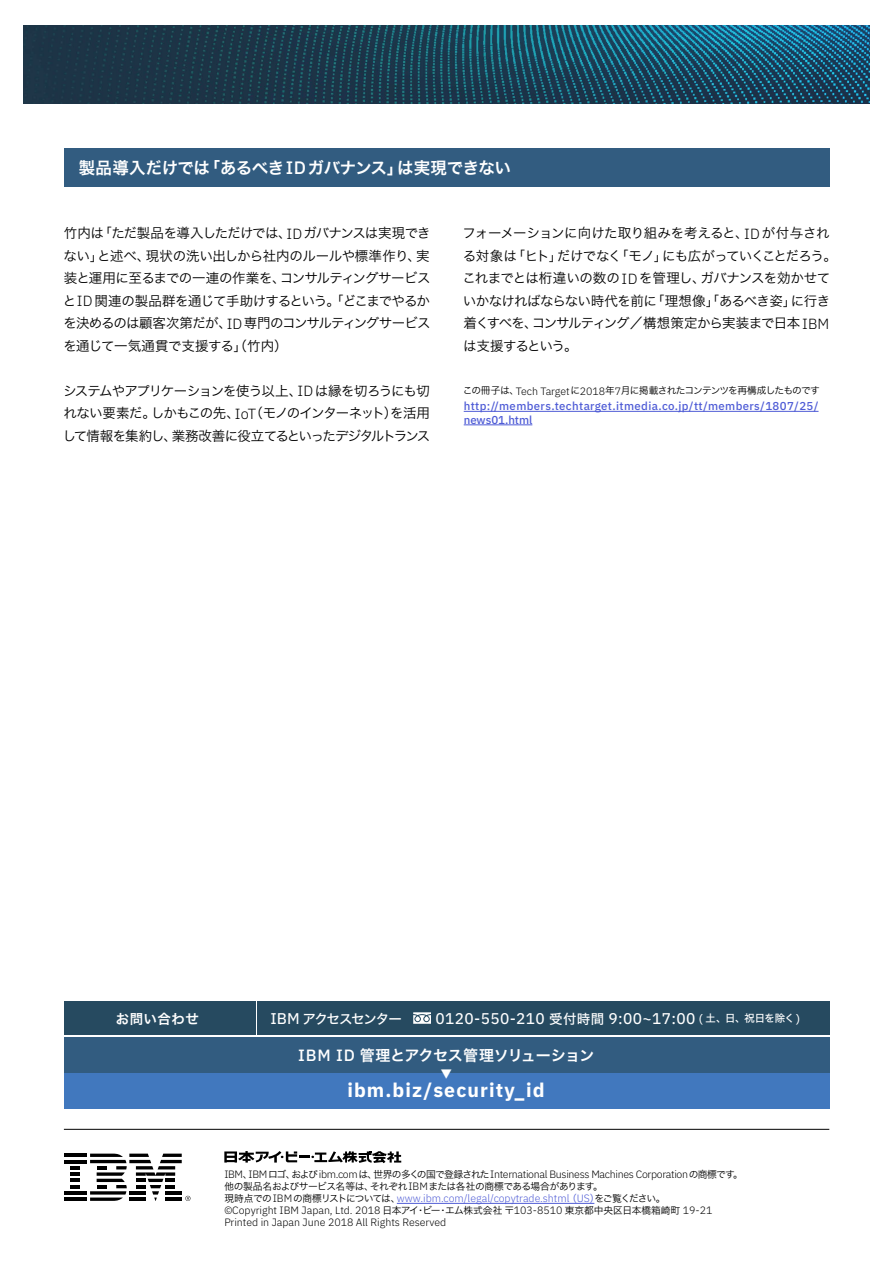
<style>
.page{position:relative;width:893px;height:1263px;background:#fff}
.page>*{position:absolute;margin:0;border:0;box-sizing:border-box;transform-origin:0 0}
.t1{font:700 19.5px "IBM Plex Sans";letter-spacing:.055em;color:#fff}
.t2{font:16.5px "Hira Kaku Std W6";letter-spacing:-.045em;color:#fff}
.t3{font:16.5px "Hira Kaku Std W6";letter-spacing:-.005em;color:#fff}
.t4{font:16.5px "Hira Kaku Std W6";letter-spacing:-.025em;color:#fff}
.t5{font:15.45px "IBM Plex Sans Text";letter-spacing:.02em;color:#fff}
.t6{font:15px "Hira Kaku Std W6";letter-spacing:-.02em;color:#fff}
.t7{font:300 14.7px "IBM Plex Sans";color:#000}
.t8{font:13.5px/22.5px "Hira Kaku Std W3";letter-spacing:-.05em;color:#000}
.t9{font:13.5px/22.5px "Hira Kaku Std W3";letter-spacing:-.075em;color:#000}
.t10{font:13.5px "Hira Kaku Std W3";letter-spacing:-.02em;color:#000}
.t11{font:13.5px "Hira Kaku Std W3";letter-spacing:-.1em;color:#000}
.t12{font:13.5px "Hira Kaku Std W3";letter-spacing:-.025em;color:#000}
.t13{font:13.5px "Hira Kaku Std W3";letter-spacing:-.03em;color:#000}
.t14{font:13.5px "Hira Kaku Std W3";letter-spacing:-.08em;color:#000}
.t15{font:13.5px/22.5px "Hira Kaku Std W3";letter-spacing:-.09em;color:#000}
.t16{font:13.5px "Hira Kaku Std W5";letter-spacing:-.075em;color:#fff}
.t17{font:13.5px "Hira Kaku Std W3";letter-spacing:-.07em;color:#000}
.t18{font:13.5px "Hira Kaku Std W6";letter-spacing:.035em;color:#fff}
.t19{font:11.85px "IBM Plex Sans Text";color:#fff}
.t20{font:500 11.4px/13.5px "IBM Plex Sans";letter-spacing:.03em;color:#4f5cd6}
.t21{font:500 11.4px "Koz Go Pr 6 N";color:#fff}
.t22{font:300 10.65px "IBM Plex Sans";letter-spacing:-.005em;color:#000}
.t23{font:300 10.65px "IBM Plex Sans";letter-spacing:-.03em;color:#000}
.t24{font:300 10.65px "IBM Plex Sans";color:#4f5cd6}
.t25{font:10.35px "Hira Kaku Std W5";letter-spacing:-.035em;color:#fff}
.t26{font:9.75px "Hira Kaku Std W3";letter-spacing:-.065em;color:#000}
.t27{font:9.75px "Hira Kaku Std W3";letter-spacing:-.085em;color:#000}
.t28{font:9.75px "Hira Kaku Std W3";letter-spacing:-.04em;color:#000}
.t29{font:9.75px "Hira Kaku Std W3";letter-spacing:-.11em;color:#000}
.t30{font:9.75px "Hira Kaku Std W3";color:#4f5cd6}
.s1{font-family:"IBM Plex Sans";font-weight:500;font-size:18px}
.s2{font-family:"IBM Plex Sans";font-weight:300;font-size:14.7px}
.s3{font-family:"IBM Plex Sans";font-weight:300;font-size:10.65px}
.s4{font-family:"IBM Plex Sans";font-weight:500;font-size:16.35px}
.s5{font-family:"Hira Kaku Std W3";font-weight:400;font-size:9.75px}
</style>
<div class="page">
<hr style="left:64px;top:1153px;width:23px;height:4px;background:#000">
<hr style="left:64px;top:1160px;width:23px;height:3px;background:#000">
<hr style="left:64px;top:1191px;width:23px;height:3px;background:#000">
<svg style="left:70px;top:1179px;width:10px;height:9px"></svg>
<hr style="left:70px;top:1172px;width:10px;height:4px;background:#000">
<svg style="left:70px;top:1166px;width:10px;height:3px"></svg>
<hr style="left:64px;top:1197px;width:23px;height:4px;background:#000">
<svg style="left:90px;top:1153px;width:100px;height:48px"></svg>
<svg style="left:224px;top:1151px;width:177px;height:12px"></svg>
<hr style="left:397px;top:1203px;width:197px;height:1px;background:#4f5cd6">
<hr style="left:64px;top:1129px;width:765px;height:1px;background:#000">
<div style="left:257px;top:1002px;width:572px;height:33px;background:#264a60"></div>
<div style="left:64px;top:1002px;width:191px;height:33px;background:#264a60"></div>
<div style="left:64px;top:1037px;width:765px;height:36px;background:#325c80"></div>
<div style="left:64px;top:1073px;width:765px;height:36px;background:#4178be"></div>
<svg style="left:413px;top:1012px;width:18px;height:12px"></svg>
<div style="left:64px;top:149px;width:765px;height:38px;background:#325c80"></div>
<img style="left:24px;top:26px;width:846px;height:77px">
<hr style="left:464px;top:411px;width:354px;height:1px;background:#4f5cd6">
<hr style="left:464px;top:425px;width:68px;height:1px;background:#4f5cd6">
<p class="t2" style="left:204px;top:155px;width:201px">「あるべき<span class="s1">ID</span>ガバナンス」</p>
<p class="t3" style="left:79px;top:155px;width:133px">製品導入だけでは</p>
<p class="t4" style="left:397px;top:155px;width:115px">は実現できない</p>
<p class="t17" style="left:286px;top:223px;width:146px"><span class="s2">ID</span>ガバナンスは実現でき</p>
<p class="t8" style="left:98px;top:222px;width:195px">「ただ製品を導入しただけでは、</p>
<p class="t8" style="left:64px;top:222px;width:42px">竹内は</p>
<p class="t10" style="left:146px;top:246px;width:277px">現状の洗い出しから社内のルールや標準作り、</p>
<p class="t8" style="left:416px;top:244px;width:15px">実</p>
<p class="t8" style="left:97px;top:244px;width:55px">と述べ、</p>
<p class="t8" style="left:64px;top:244px;width:41px">ない」</p>
<p class="t8" style="left:662px;top:222px;width:176px;text-indent:-200px">フォーメーションに向けた取り組みを考えると、<br>にも広がっていくことだろう。</p>
<p class="t8" style="left:744px;top:222px;width:87px"><span class="s2">ID</span>が付与され</p>
<p class="t8" style="left:463px;top:244px;width:56px">る対象は</p>
<p class="t8" style="left:512px;top:244px;width:52px">「ヒト」</p>
<p class="t8" style="left:615px;top:244px;width:54px">「モノ」</p>
<p class="t8" style="left:557px;top:244px;width:66px">だけでなく</p>
<p class="t9" style="left:280px;top:267px;width:152px">コンサルティングサービス</p>
<p class="t13" style="left:64px;top:268px;width:223px">装と運用に至るまでの一連の作業を、</p>
<p class="t8" style="left:63px;top:289px;width:369px">と<span class="s2">ID</span> 関連の製品群を通じて手助けするという。「どこまでやるか</p>
<p class="t14" style="left:227px;top:313px;width:205px"><span class="s2">ID</span> 専門のコンサルティングサービス</p>
<p class="t8" style="left:63px;top:312px;width:226px">を決めるのは顧客次第だが、<br>を通じて一気通貫で支援する」（竹内(</p>
<p class="t8" style="left:700px;top:267px;width:131px">ガバナンスを効かせて</p>
<p class="t12" style="left:462px;top:268px;width:245px">これまでとは桁違いの数の<span class="s2">ID</span>を管理し、</p>
<p class="t8" style="left:532px;top:289px;width:299px;text-indent:-69px">いかなければならない時代を前に<br>コンサルティング／構想策定から実装まで日本 <span class="s2">IBM</span></p>
<p class="t8" style="left:651px;top:289px;width:147px">「理想像」「あるべき姿」</p>
<p class="t8" style="left:791px;top:289px;width:41px">に行き</p>
<p class="t15" style="left:463px;top:312px;width:116px">着くすべを、<br>は支援するという。</p>
<p class="t8" style="left:298px;top:379px;width:134px"><span class="s2">ID</span> は縁を切ろうにも切</p>
<p class="t9" style="left:250px;top:379px;width:182px;text-indent:-187px">システムやアプリケーションを使う以上、<br>（モノのインターネットを活用</p>
<p class="t8" style="left:384px;top:402px;width:15px">）</p>
<p class="t8" style="left:64px;top:402px;width:94px">れない要素だ。</p>
<p class="t8" style="left:151px;top:402px;width:90px">しかもこの先、</p>
<p class="t7" style="left:235px;top:402px;width:23px">IoT</p>
<p class="t27" style="left:516px;top:383px;width:306px"><span class="s3">Tech Target</span>に<span class="s3">2018</span>年<span class="s3">7</span>月に掲載されたコンテンツを再構成したものです</p>
<p class="t26" style="left:463px;top:383px;width:58px">この冊子は、</p>
<p class="t20" style="left:464px;top:398px;width:356px">http://members.techtarget.itmedia.co.jp/tt/members/1807/25/ news01.html</p>
<p class="t11" style="left:172px;top:426px;width:260px">業務改善に役立てるといったデジタルトランス</p>
<p class="t8" style="left:63px;top:424px;width:116px">して情報を集約し、</p>
<p class="t18" style="left:116px;top:1008px;width:85px">お問い合わせ</p>
<p class="t16" style="left:303px;top:1008px;width:101px">アクセスセンター</p>
<p class="t5" style="left:271px;top:1006px;width:31px">IBM</p>
<p class="t16" style="left:549px;top:1008px;width:57px">受付時間</p>
<p class="t5" style="left:436px;top:1006px;width:111px">0120-550-210</p>
<p class="t5" style="left:609px;top:1006px;width:88px">9:00~17:00</p>
<p class="t25" style="left:706px;top:1010px;width:91px">土、日、祝日を除く</p>
<p class="t19" style="left:699px;top:1009px;width:6px">(</p>
<p class="t19" style="left:796px;top:1009px;width:6px">(</p>
<p class="t6" style="left:298px;top:1043px;width:298px"><span class="s4">IBM ID</span> 管理とアクセス管理ソリューション</p>
<h1 class="t1" style="left:347px;top:1075px;width:199px">ibm.biz/security_id</h1>
<p class="t21" style="left:441px;top:1067px;width:13px">▼</p>
<p class="t22" style="left:249px;top:1166px;width:49px">IBM<span class="s5">ロゴ、</span></p>
<p class="t23" style="left:373px;top:1166px;width:363px"><span class="s5">世界の多くの国で登録された</span>International Business Machines Corporation<span class="s5">の商標です</span></p>
<p class="t22" style="left:291px;top:1166px;width:87px"><span class="s5">および</span>ibm.com<span class="s5">は、</span></p>
<p class="t22" style="left:224px;top:1166px;width:30px">IBM<span class="s5">、</span></p>
<p class="t26" style="left:733px;top:1167px;width:11px">。</p>
<p class="t28" style="left:224px;top:1179px;width:151px">他の製品名およびサービス名等は、</p>
<p class="t26" style="left:370px;top:1179px;width:234px">それぞれ<span class="s3">IBM</span>または各社の商標である場合があります。</p>
<p class="t26" style="left:224px;top:1191px;width:178px">現時点での<span class="s3">IBM</span>の商標リストについては、</p>
<p class="t30" style="left:567px;top:1191px;width:34px">（<span class="s3">US</span>）</p>
<p class="t29" style="left:594px;top:1191px;width:73px">をご覧ください。</p>
<p class="t24" style="left:397px;top:1190px;width:174px">www.ibm.com/legal/copytrade.shtml</p>
<p class="t22" style="left:224px;top:1202px;width:490px">©Copyright IBM Japan, Ltd. 2018 <span class="s5">日本アイビーエム株式会社〒</span>103-8510 <span class="s5">東京都中央区日本橋箱崎町</span> 19-21</p>
<p class="t26" style="left:416px;top:1203px;width:11px">・</p>
<p class="t22" style="left:224px;top:1214px;width:223px">Printed in Japan June 2018 All Rights Reserved</p>
<p class="t26" style="left:438px;top:1203px;width:11px">・</p>
</div>
